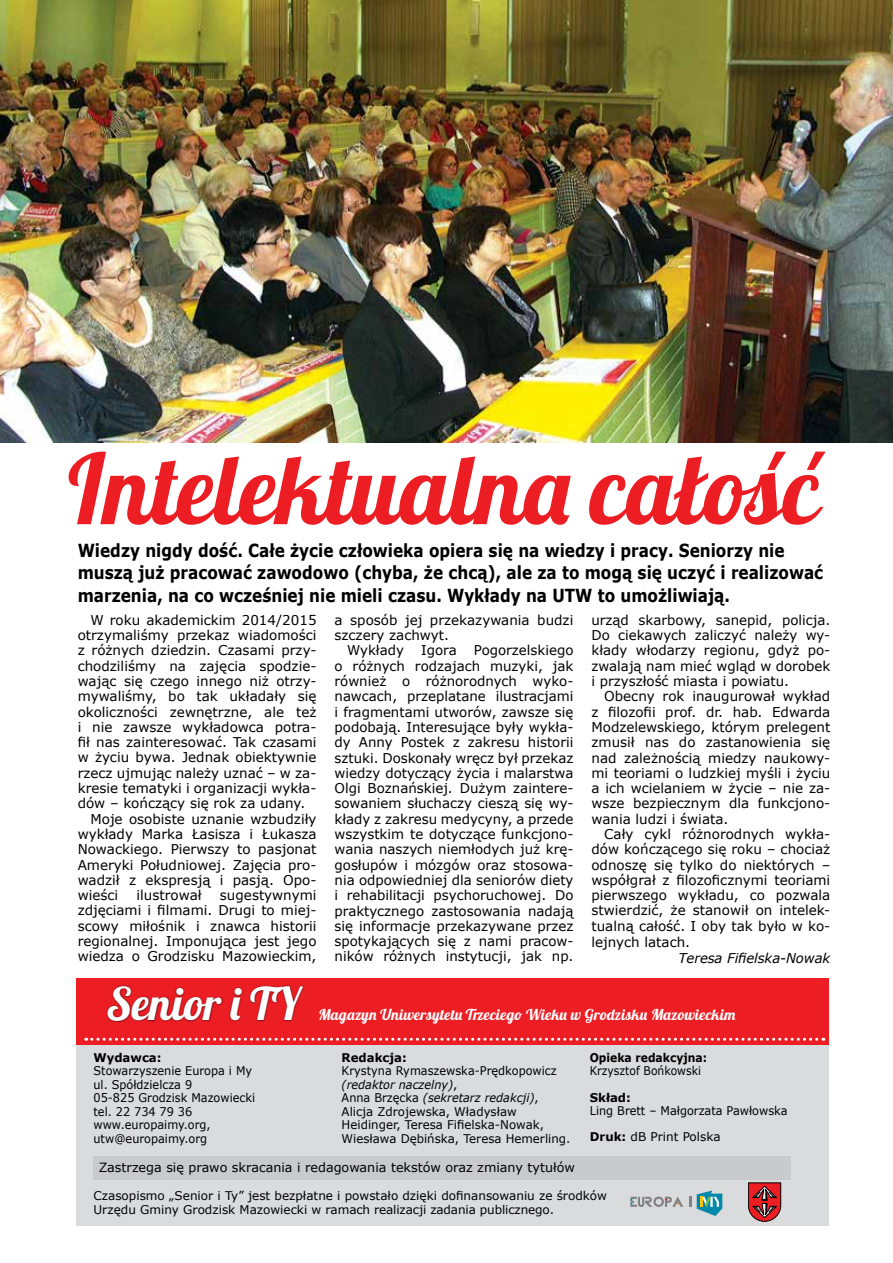
<style>
.page{position:relative;width:893px;height:1263px;background:#fff}
.page>*{position:absolute;margin:0;border:0;box-sizing:border-box;transform-origin:0 0}
.t1{font:96.75px "Lobster 1.4";color:#ed1d24}
.t2{font:45px "Lobster 1.4";letter-spacing:.01em;color:#fff}
.t3{font:700 18px/22.5px "Verdana";color:#000;scale:.85 1}
.t4{font:15px "Lobster 1.4";letter-spacing:.01em;color:#fff;scale:1.04 1}
.t5{font:13.5px/15.3px "Verdana";color:#000;text-align:justify}
.t6{font:italic 13.5px "Verdana";letter-spacing:-.005em;color:#000}
.t7{font:12.75px "Verdana";color:#000}
.t8{font:12px/13.5px "Verdana";color:#000;scale:.94 1}
.t9{font:12px/14.4px "Verdana";color:#000}
.t10{font:700 12px "Verdana";color:#000}
.t11{font:12px "Verdana";color:#000;scale:.9 1}
.t12{font:700 12px "Verdana";color:#000;scale:.9 1}
.s1{font-style:italic}
.s2{font-weight:700}
</style>
<div class="page">
<div style="left:77px;top:984px;width:752px;height:242px;background:#dadbdc"></div>
<div style="left:77px;top:978px;width:752px;height:66px;background:#ed1d24"></div>
<svg style="left:86px;top:1038px;width:738px;height:3px"></svg>
<div style="left:106px;top:984px;width:199px;height:39px;background:#000;opacity:.75"></div>
<svg style="left:748px;top:1182px;width:33px;height:40px"></svg>
<svg style="left:697px;top:1190px;width:25px;height:26px"></svg>
<svg style="left:689px;top:1197px;width:2px;height:10px"></svg>
<svg style="left:630px;top:1196px;width:53px;height:11px"></svg>
<div style="left:94px;top:1156px;width:697px;height:23px;background:#c9cacc"></div>
<img style="left:0;top:0;width:893px;height:443px">
<h1 class="t1" style="left:68px;top:427px;width:754px">Intelektualna całość</h1>
<p class="t3" style="left:78px;top:538px;width:879px">Wiedzy nigdy dość. Całe życie człowieka opiera się na wiedzy i pracy. Seniorzy nie muszą już pracować zawodowo (chyba, że chcą), ale za to mogą się uczyć i realizować marzenia, na co wcześniej nie mieli czasu. Wykłady na UTW to umożliwiają.</p>
<p class="t5" style="left:90px;top:612px;width:228px">W roku akademickim 2014/2015</p>
<p class="t5" style="left:78px;top:627px;width:240px">otrzymaliśmy przekaz wiadomości</p>
<p class="t5" style="left:78px;top:642px;width:240px">z różnych dziedzin. Czasami przy-</p>
<p class="t5" style="left:78px;top:658px;width:240px">chodziliśmy na zajęcia spodzie-</p>
<p class="t5" style="left:78px;top:673px;width:240px">wając się czego innego niż otrzy-</p>
<p class="t5" style="left:78px;top:688px;width:240px">mywaliśmy, bo tak układały się</p>
<p class="t5" style="left:78px;top:704px;width:240px">okoliczności zewnętrzne, ale też</p>
<p class="t5" style="left:78px;top:719px;width:240px">i nie zawsze wykładowca potra-</p>
<p class="t5" style="left:78px;top:734px;width:240px">fił nas zainteresować. Tak czasami</p>
<p class="t5" style="left:78px;top:749px;width:240px">w życiu bywa. Jednak obiektywnie</p>
<p class="t5" style="left:78px;top:765px;width:240px">rzecz ujmując należy uznać – w za-</p>
<p class="t5" style="left:78px;top:780px;width:240px">kresie tematyki i organizacji wykła-</p>
<p class="t5" style="left:78px;top:795px;width:229px">dów – kończący się rok za udany.</p>
<p class="t5" style="left:90px;top:811px;width:228px">Moje osobiste uznanie wzbudziły</p>
<p class="t5" style="left:78px;top:826px;width:240px">wykłady Marka Łasisza i Łukasza</p>
<p class="t5" style="left:78px;top:841px;width:240px">Nowackiego. Pierwszy to pasjonat</p>
<p class="t5" style="left:78px;top:856px;width:240px">Ameryki Południowej. Zajęcia pro-</p>
<p class="t5" style="left:78px;top:872px;width:240px">wadził z ekspresją i pasją. Opo-</p>
<p class="t5" style="left:78px;top:887px;width:42px">wieści</p>
<p class="t5" style="left:137px;top:887px;width:67px">ilustrował</p>
<p class="t5" style="left:78px;top:887px;width:240px;text-indent:142px">sugestywnymi zdjęciami i filmami. Drugi to miej&shy;scowy miłośnik i znawca historii regionalnej. Imponująca jest jego wiedza o Grodzisku Mazowieckim,</p>
<p class="t5" style="left:335px;top:612px;width:240px">a sposób jej przekazywania budzi</p>
<p class="t5" style="left:335px;top:627px;width:116px">szczery zachwyt.</p>
<p class="t5" style="left:347px;top:642px;width:58px">Wykłady</p>
<p class="t5" style="left:421px;top:642px;width:37px">Igora</p>
<p class="t5" style="left:335px;top:642px;width:240px;text-indent:139px">Pogorzelskiego o różnych rodzajach muzyki, jak również o różnorodnych wyko&shy;nawcach, przeplatane ilustracjami i fragmentami utworów, zawsze się podobają. Interesujące były wykła&shy;dy Anny Postek z zakresu historii sztuki. Doskonały wręcz był przekaz wiedzy dotyczący życia i malarstwa Olgi Boznańskiej. Dużym zaintere&shy;sowaniem słuchaczy cieszą się wy&shy;kłady z zakresu medycyny, a przede wszystkim te dotyczące funkcjono&shy;wania naszych niemłodych już krę&shy;gosłupów i mózgów oraz stosowa&shy;nia odpowiedniej dla seniorów diety i rehabilitacji psychoruchowej. Do praktycznego zastosowania nadają się informacje przekazywane przez spotykających się z nami pracow&shy;ników różnych instytucji, jak np.</p>
<p class="t5" style="left:591px;top:612px;width:240px">urząd skarbowy, sanepid, policja.<br>Do ciekawych zaliczyć należy wy&shy;kłady włodarzy regionu, gdyż po&shy;zwalają nam mieć wgląd w dorobek i przyszłość miasta i powiatu.</p>
<p class="t5" style="left:591px;top:688px;width:240px;text-indent:13px">Obecny rok inaugurował wykład z filozofii prof. dr. hab. Edwarda Modzelewskiego, którym prelegent zmusił nas do zastanowienia się nad zależnością miedzy naukowy&shy;mi teoriami o ludzkiej myśli i życiu a ich wcielaniem w życie – nie za&shy;wsze bezpiecznym dla funkcjono&shy;wania ludzi i świata.</p>
<p class="t5" style="left:591px;top:826px;width:240px;text-indent:13px">Cały cykl różnorodnych wykła&shy;dów kończącego się roku – chociaż odnoszę się tylko do niektórych – współgrał z filozoficznymi teoriami pierwszego wykładu, co pozwala stwierdzić, że stanowił on intelek&shy;tualną całość. I oby tak było w ko&shy;lejnych latach.</p>
<p class="t6" style="left:678px;top:949px;width:153px">Teresa Fifielska-Nowak</p>
<h2 class="t2" style="left:107px;top:975px;width:195px">Senior i TY</h2>
<p class="t10" style="left:94px;top:1050px;width:70px">Wydawca:</p>
<p class="t8" style="left:94px;top:1064px;width:173px">Stowarzyszenie Europa i My ul. Spółdzielcza 9<br>05-825 Grodzisk Mazowiecki tel. 22 734 79 36 www.europaimy.org, utw@europaimy.org</p>
<p class="t4" style="left:318px;top:1005px;width:402px">Magazyn Uniwersytetu Trzeciego Wieku w Grodzisku Mazowieckim</p>
<p class="t10" style="left:342px;top:1050px;width:67px">Redakcja:</p>
<p class="t8" style="left:342px;top:1064px;width:245px">Krystyna Rymaszewska-Prędkopowicz <span class="s1">(redaktor naczelny)</span>,<br>Anna Brzęcka <span class="s1">(sekretarz redakcji)</span>, Alicja Zdrojewska, Władysław Heidinger, Teresa Fifielska-Nowak, Wiesława Dębińska, Teresa Hemerling.</p>
<p class="t12" style="left:590px;top:1050px;width:132px">Opieka redakcyjna:</p>
<p class="t11" style="left:590px;top:1063px;width:125px">Krzysztof Bońkowski</p>
<p class="t10" style="left:590px;top:1089px;width:43px">Skład:</p>
<p class="t8" style="left:590px;top:1097px;width:212px;line-height:26.2px">Ling Brett – Małgorzata Pawłowska<br><span class="s2">Druk:</span> dB Print Polska</p>
<p class="t7" style="left:99px;top:1159px;width:478px">Zastrzega się prawo skracania i redagowania tekstów oraz zmiany tytułów</p>
<p class="t9" style="left:94px;top:1188px;width:515px">Czasopismo „Senior i Ty” jest bezpłatne i powstało dzięki dofinansowaniu ze środków<br>Urzędu Gminy Grodzisk Mazowiecki w ramach realizacji zadania publicznego.</p>
</div>
